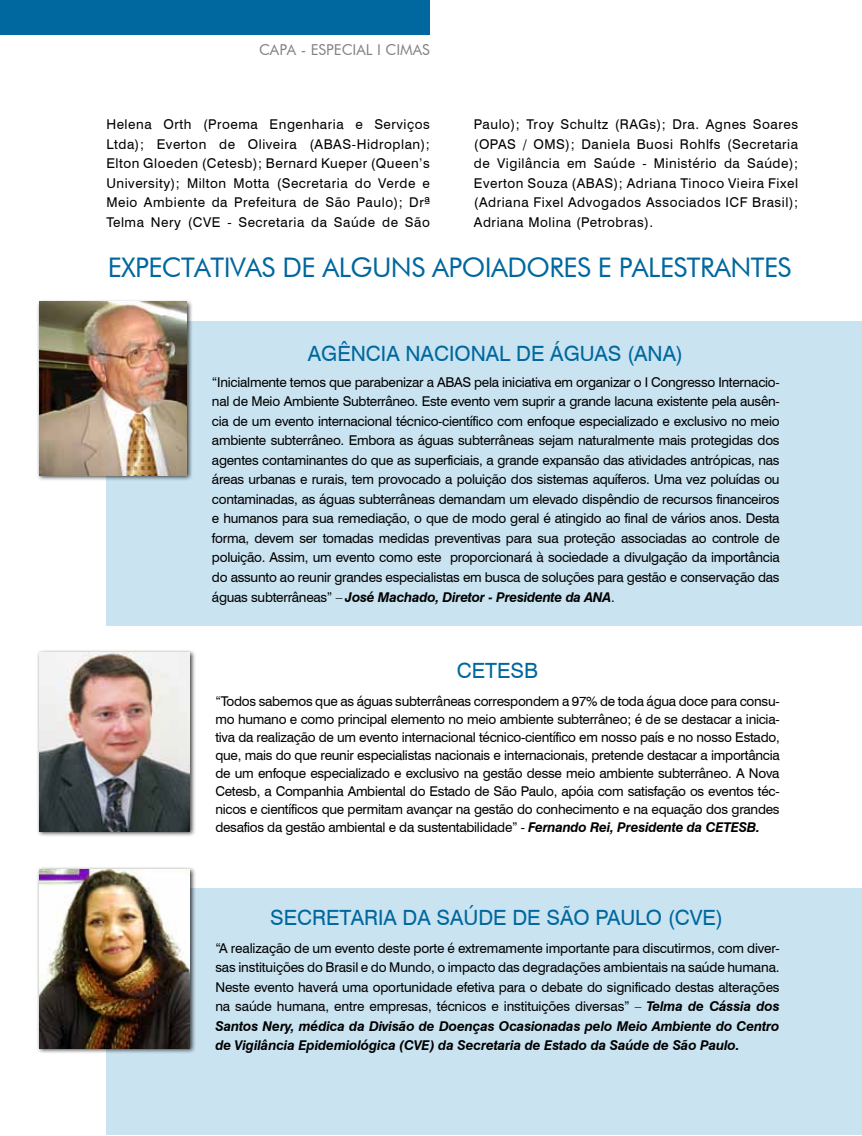
<style>
.page{position:relative;width:862px;height:1136px;background:#fff}
.page>*{position:absolute;margin:0;border:0;box-sizing:border-box;transform-origin:0 0}
.t1{font:27px "Futura BT";letter-spacing:-.02em;color:#00689e}
.t2{font:21px "Swiss 721 BT";color:#00689e}
.t3{font:15px "Futura BT";color:#808285}
.t4{font:13.5px/19.5px "Swiss 721 BT";letter-spacing:-.01em;color:#000;text-align:justify}
.s1{font-weight:700;font-style:italic}
</style>
<div class="page">
<div style="left:106px;top:888px;width:755px;height:246px;background:#c9e3f0"></div>
<div style="left:106px;top:321px;width:755px;height:304px;background:#c9e3f0"></div>
<div style="left:0;top:0;width:429px;height:34px;background:#00689e"></div>
<div style="left:37px;top:648px;width:159px;height:189px;background:#000;opacity:.75"></div>
<img style="left:40px;top:652px;width:150px;height:178px">
<div style="left:37px;top:865px;width:159px;height:188px;background:#000;opacity:.75"></div>
<img style="left:40px;top:869px;width:150px;height:179px">
<div style="left:37px;top:299px;width:156px;height:182px;background:#000;opacity:.75"></div>
<img style="left:40px;top:302px;width:146px;height:173px">
<p class="t3" style="left:259px;top:40px;width:152px">CAPA - ESPEC IAL I CIMAS</p>
<p class="t4" style="left:106px;top:115px;width:325px">Helena Orth (Proema Engenharia e Serviços Ltda); Everton de Oliveira (ABAS-Hidroplan); Elton Gloeden (Cetesb); Bernard Kueper (Queen’s University); Milton Motta (Secretaria do Verde e Meio Ambiente da Prefeitura de São Paulo); Drª Telma Nery (CVE - Secretaria da Saúde de São</p>
<p class="t4" style="left:473px;top:115px;width:325px">Paulo); Troy Schultz (RAGs); Dra. Agnes Soares (OPAS / OMS); Daniela Buosi Rohlfs (Secretaria de Vigilância em Saúde - Ministério da Saúde); Everton Souza (ABAS); Adriana Tinoco Vieira Fixel (Adriana Fixel Advogados Associados ICF Brasil); Adriana Molina (Petrobras).</p>
<h1 class="t1" style="left:108px;top:251px;width:684px">EXPECTATIVAS DE ALGUN S APOIADORES E PALESTRANTES</h1>
<h2 class="t2" style="left:308px;top:341px;width:376px">AGÊNCIA NACIONAL DE ÁGUAS (ANA)</h2>
<p class="t4" style="left:212px;top:372px;width:569px">“Inicialmente temos que parabenizar a ABAS pela iniciativa em organizar o I Congresso Internacio&shy;nal de Meio Ambiente Subterrâneo. Este evento vem suprir a grande lacuna existente pela ausên&shy;cia de um evento internacional técnico-científico com enfoque especializado e exclusivo no meio ambiente subterrâneo. Embora as águas subterrâneas sejam naturalmente mais protegidas dos agentes contaminantes do que as superficiais, a grande expansão das atividades antrópicas, nas áreas urbanas e rurais, tem provocado a poluição dos sistemas aquíferos. Uma vez poluídas ou contaminadas, as águas subterrâneas demandam um elevado dispêndio de recursos financeiros e humanos para sua remediação, o que de modo geral é atingido ao final de vários anos. Desta forma, devem ser tomadas medidas preventivas para sua proteção associadas ao controle de poluição. Assim, um evento como este proporcionará à sociedade a divulgação da importância do assunto ao reunir grandes especialistas em busca de soluções para gestão e conservação das águas subterrâneas” – <span class="s1">José Machado, Diretor - Presidente da ANA</span>.</p>
<h2 class="t2" style="left:456px;top:658px;width:83px">CETESB</h2>
<p class="t4" style="left:215px;top:692px;width:565px;line-height:18px">“Todos sabemos que as águas subterrâneas correspondem a 97% de toda água doce para consu&shy;mo humano e como principal elemento no meio ambiente subterrâneo; é de se destacar a inicia&shy;tiva da realização de um evento internacional técnico-científico em nosso país e no nosso Estado, que, mais do que reunir especialistas nacionais e internacionais, pretende destacar a importância de um enfoque especializado e exclusivo na gestão desse meio ambiente subterrâneo. A Nova Cetesb, a Companhia Ambiental do Estado de São Paulo, apóia com satisfação os eventos téc&shy;nicos e científicos que permitam avançar na gestão do conhecimento e na equação dos grandes desafios da gestão ambiental e da sustentabilidade” - <span class="s1">Fernando Rei, Presidente da CETESB.</span></p>
<h2 class="t2" style="left:270px;top:904px;width:454px">SECRETARIA DA SAÚDE DE SÃO PAULO (CVE)</h2>
<p class="t4" style="left:215px;top:937px;width:565px">“A realização de um evento deste porte é extremamente importante para discutirmos, com diver&shy;sas instituições do Brasil e do Mundo, o impacto das degradações ambientais na saúde humana.<br>Neste evento haverá uma oportunidade efetiva para o debate do significado destas alterações na saúde humana, entre empresas, técnicos e instituições diversas” – <span class="s1">Telma de Cássia dos Santos Nery, médica da Divisão de Doenças Ocasionadas pelo Meio Ambiente do Centro de Vigilância Epidemiológica (CVE) da Secretaria de Estado da Saúde de São Paulo.</span></p>
</div>
